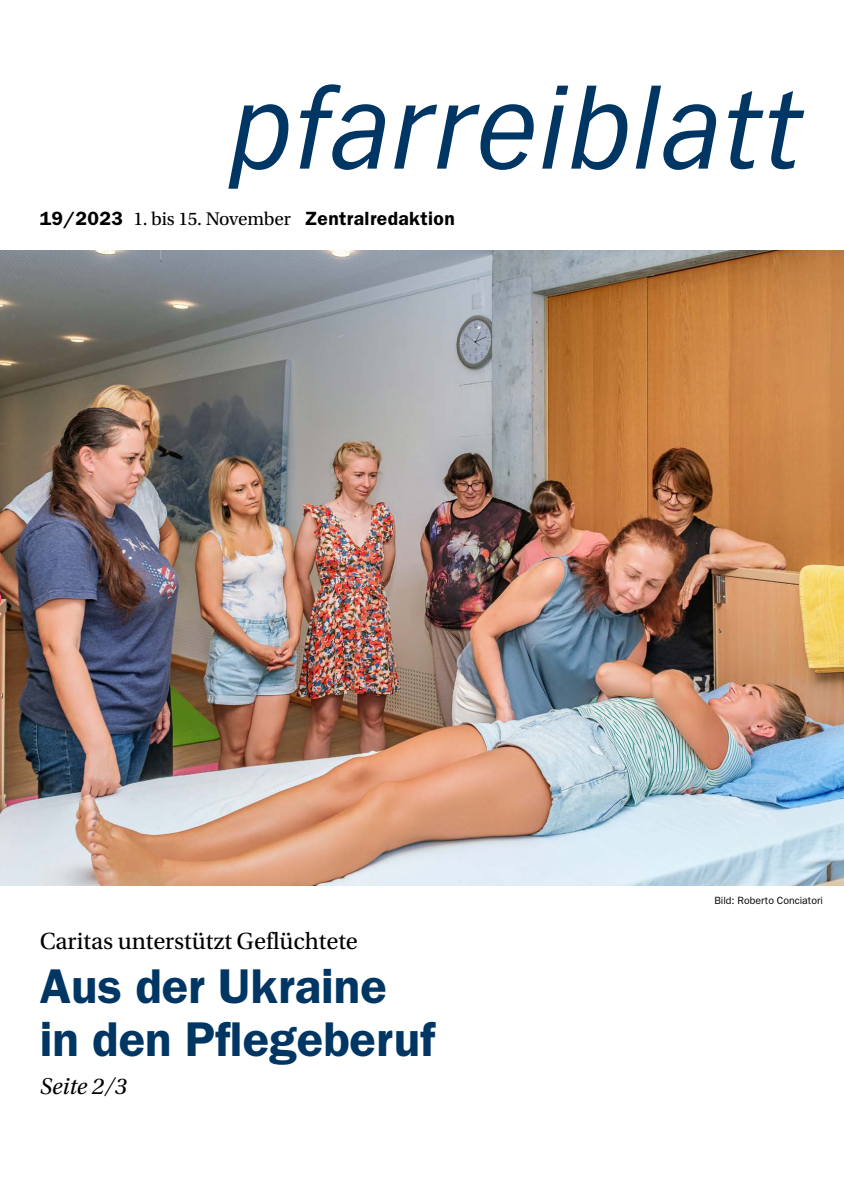
<style>
.page{position:relative;width:844px;height:1191px;background:#fff}
.page>*{position:absolute;margin:0;border:0;box-sizing:border-box;transform-origin:0 0}
.t1{font:600 49px/52.5px "ITC Franklin Gothic Std";color:#003664}
.t2{font:24.5px "Utopia Std";color:#000}
.t3{font:italic 24.15px "Utopia Std";color:#000}
.t4{font:600 19.25px "ITC Franklin Gothic Std";letter-spacing:.02em;color:#000}
.t5{font:10.5px "ITC Franklin Gothic Std";color:#000}
.s1{font-family:"Utopia Std";font-weight:400}
</style>
<div class="page">
<img style="left:0;top:251px;width:843px;height:634px">
<svg style="left:228px;top:104px;width:60px;height:85px"></svg>
<svg style="left:299px;top:84px;width:86px;height:86px"></svg>
<svg style="left:394px;top:104px;width:139px;height:66px"></svg>
<svg style="left:542px;top:86px;width:85px;height:84px"></svg>
<svg style="left:635px;top:86px;width:80px;height:84px"></svg>
<svg style="left:728px;top:91px;width:76px;height:78px"></svg>
<p class="t4" style="left:40px;top:207px;width:416px">19/2023 <span class="s1">1. bis 15. November</span> Zentralredaktion</p>
<p class="t2" style="left:40px;top:928px;width:319px">Caritas unterstützt Geflüchtete</p>
<h1 class="t1" style="left:40px;top:960px;width:396px">Aus der Ukraine in den Pflegeberuf</h1>
<p class="t3" style="left:40px;top:1072px;width:89px">Seite 2/3</p>
<p class="t5" style="left:714px;top:894px;width:110px">Bild: Roberto Conciatori</p>
</div>
